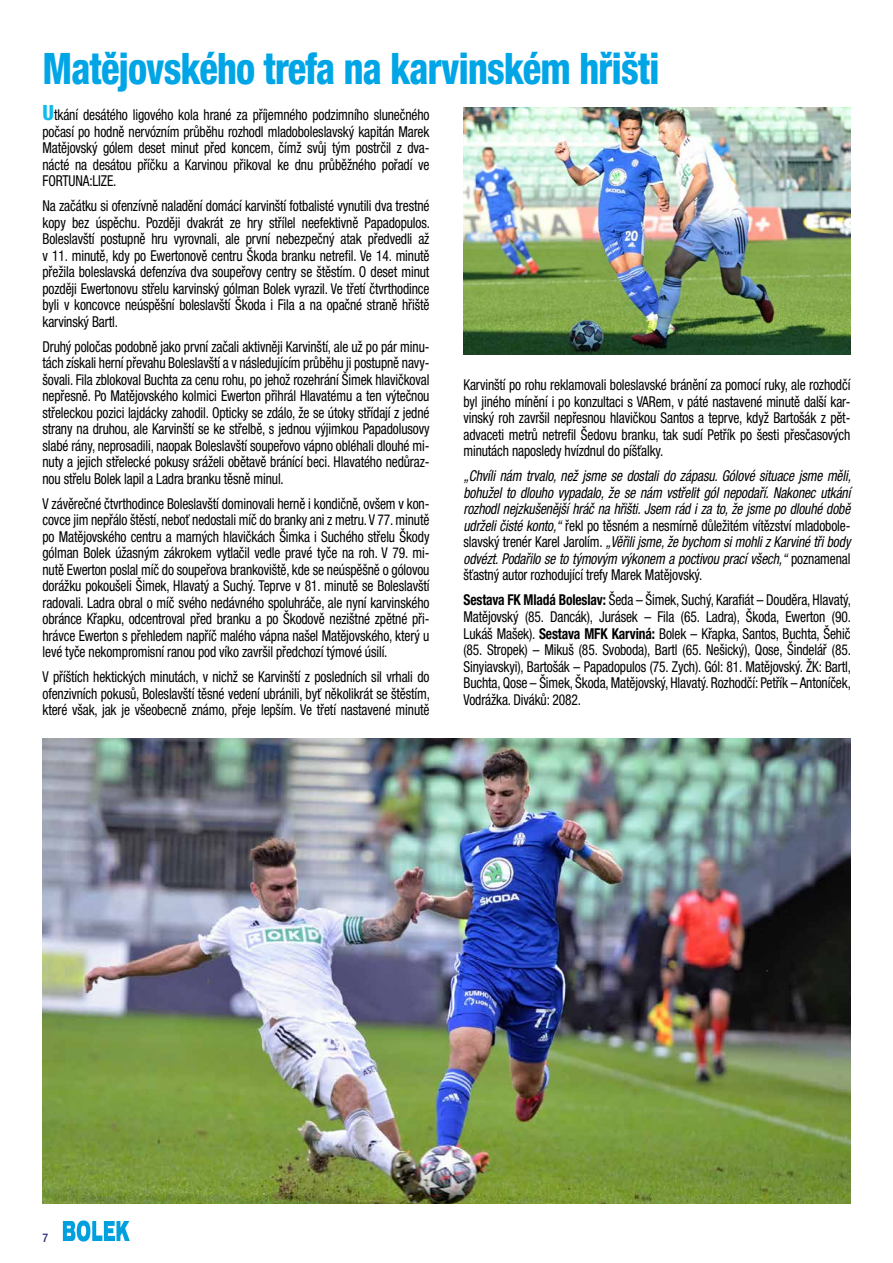
<style>
.page{position:relative;width:893px;height:1263px;background:#fff}
.page>*{position:absolute;margin:0;border:0;box-sizing:border-box;transform-origin:0 0}
.t1{font:800 condensed 43.5px "Helvetica Neue LT Pro";letter-spacing:-.02em;color:#00a5e6;scale:.88 1}
.t2{font:condensed 15px/16.5px "Helvetica Neue LT Pro";letter-spacing:-.01em;color:#000;text-align:justify;scale:.9 1}
.t3{font:italic condensed 15px/16.5px "Helvetica Neue LT Pro";letter-spacing:-.01em;color:#000;text-align:justify;scale:.9 1}
.t4{font:500 condensed 12px "Helvetica Neue LT Pro";color:#34357f}
.s1{font-weight:800;font-size:21px;color:#10bbec}
.s2{font-style:normal}
.s3{font-weight:700}
</style>
<div class="page">
<svg style="left:63px;top:1220px;width:67px;height:21px"></svg>
<img style="left:43px;top:739px;width:807px;height:464px">
<img style="left:463px;top:108px;width:387px;height:246px">
<h1 class="t1" style="left:43px;top:42px;width:702px">Matějovského trefa na karvinském hřišti</h1>
<p class="t2" style="left:43px;top:107px;width:431px"><span class="s1">U</span>tkání desátého ligového kola hrané za příjemného podzimního slunečného počasí po hodně nervózním průběhu rozhodl mladoboleslavský kapitán Marek Matějovský gólem deset minut před koncem, čímž svůj tým postrčil z dva&shy;nácté na desátou příčku a Karvinou přikoval ke dnu průběžného pořadí ve FORTUNA:LIZE.</p>
<p class="t2" style="left:43px;top:198px;width:432px">Na začátku si ofenzívně naladění domácí karvinští fotbalisté vynutili dva trestné kopy bez úspěchu. Později dvakrát ze hry střílel neefektivně Papadopulos.<br>Boleslavští postupně hru vyrovnali, ale první nebezpečný atak předvedli až v 11. minutě, kdy po Ewertonově centru Škoda branku netrefil. Ve 14. minutě přežila boleslavská defenzíva dva soupeřovy centry se štěstím. O deset minut později Ewertonovu střelu karvinský gólman Bolek vyrazil. Ve třetí čtvrthodince byli v koncovce neúspěšní boleslavští Škoda i Fila a na opačné straně hřiště karvinský Bartl.</p>
<p class="t2" style="left:43px;top:338px;width:431px">Druhý poločas podobně jako první začali aktivněji Karvinští, ale už po pár minu&shy;tách získali herní převahu Boleslavští a v následujícím průběhu ji postupně navy&shy;šovali. Fila zblokoval Buchta za cenu rohu, po jehož rozehrání Šimek hlavičkoval nepřesně. Po Matějovského kolmici Ewerton přihrál Hlavatému a ten výtečnou střeleckou pozici lajdácky zahodil. Opticky se zdálo, že se útoky střídají z jedné strany na druhou, ale Karvinští se ke střelbě, s jednou výjimkou Papadolusovy slabé rány, neprosadili, naopak Boleslavští soupeřovo vápno obléhali dlouhé mi&shy;nuty a jejich střelecké pokusy sráželi obětavě bránící beci. Hlavatého nedůraz&shy;nou střelu Bolek lapil a Ladra branku těsně minul.</p>
<p class="t2" style="left:43px;top:495px;width:431px">V závěrečné čtvrthodince Boleslavští dominovali herně i kondičně, ovšem v kon&shy;covce jim nepřálo štěstí, neboť nedostali míč do branky ani z metru. V 77. minutě po Matějovského centru a marných hlavičkách Šimka i Suchého střelu Škody gólman Bolek úžasným zákrokem vytlačil vedle pravé tyče na roh. V 79. mi&shy;nutě Ewerton poslal míč do soupeřova brankoviště, kde se neúspěšně o gólovou dorážku pokoušeli Šimek, Hlavatý a Suchý. Teprve v 81. minutě se Boleslavští radovali. Ladra obral o míč svého nedávného spoluhráče, ale nyní karvinského obránce Křapku, odcentroval před branku a po Škodově nezištné zpětné při&shy;hrávce Ewerton s přehledem napříč malého vápna našel Matějovského, který u levé tyče nekompromisní ranou pod víko završil předchozí týmové úsilí.</p>
<p class="t2" style="left:43px;top:669px;width:432px">V příštích hektických minutách, v nichž se Karvinští z posledních sil vrhali do ofenzivních pokusů, Boleslavští těsné vedení ubránili, byť několikrát se štěstím, které však, jak je všeobecně známo, přeje lepším. Ve třetí nastavené minutě</p>
<p class="t2" style="left:463px;top:377px;width:431px">Karvinští po rohu reklamovali boleslavské bránění za pomocí ruky, ale rozhodčí byl jiného mínění i po konzultaci s VARem, v páté nastavené minutě další kar&shy;vinský roh završil nepřesnou hlavičkou Santos a teprve, když Bartošák z pět&shy;advaceti metrů netrefil Šedovu branku, tak sudí Petřík po šesti přesčasových minutách naposledy hvízdnul do píšťalky.</p>
<p class="t3" style="left:463px;top:468px;width:432px">„Chvíli nám trvalo, než jsme se dostali do zápasu. Gólové situace jsme měli, bohužel to dlouho vypadalo, že se nám vstřelit gól nepodaří. Nakonec utkání rozhodl nejzkušenější hráč na hřišti. Jsem rád i za to, že jsme po dlouhé době udrželi čisté konto,“ <span class="s2">řekl po těsném a nesmírně důležitém vítězství mladobole&shy;slavský trenér Karel Jarolím.</span> „Věřili jsme, že bychom si mohli z Karviné tři body odvézt. Podařilo se to týmovým výkonem a poctivou prací všech,“ <span class="s2">poznamenal šťastný autor rozhodující trefy Marek Matějovský.</span></p>
<p class="t2" style="left:463px;top:592px;width:432px"><span class="s3">Sestava FK Mladá Boleslav:</span> Šeda – Šimek, Suchý, Karafiát – Douděra, Hlavatý, Matějovský (85. Dancák), Jurásek – Fila (65. Ladra), Škoda, Ewerton (90.<br>Lukáš Mašek). <span class="s3">Sestava MFK Karviná:</span> Bolek – Křapka, Santos, Buchta, Šehič (85. Stropek) – Mikuš (85. Svoboda), Bartl (65. Nešický), Qose, Šindelář (85.<br>Sinyiavskyi), Bartošák – Papadopulos (75. Zych). Gól: 81. Matějovský. ŽK: Bartl, Buchta, Qose – Šimek, Škoda, Matějovský, Hlavatý. Rozhodčí: Petřík – Antoníček, Vodrážka. Diváků: 2082.</p>
<p class="t4" style="left:43px;top:1230px;width:7px">7</p>
</div>
